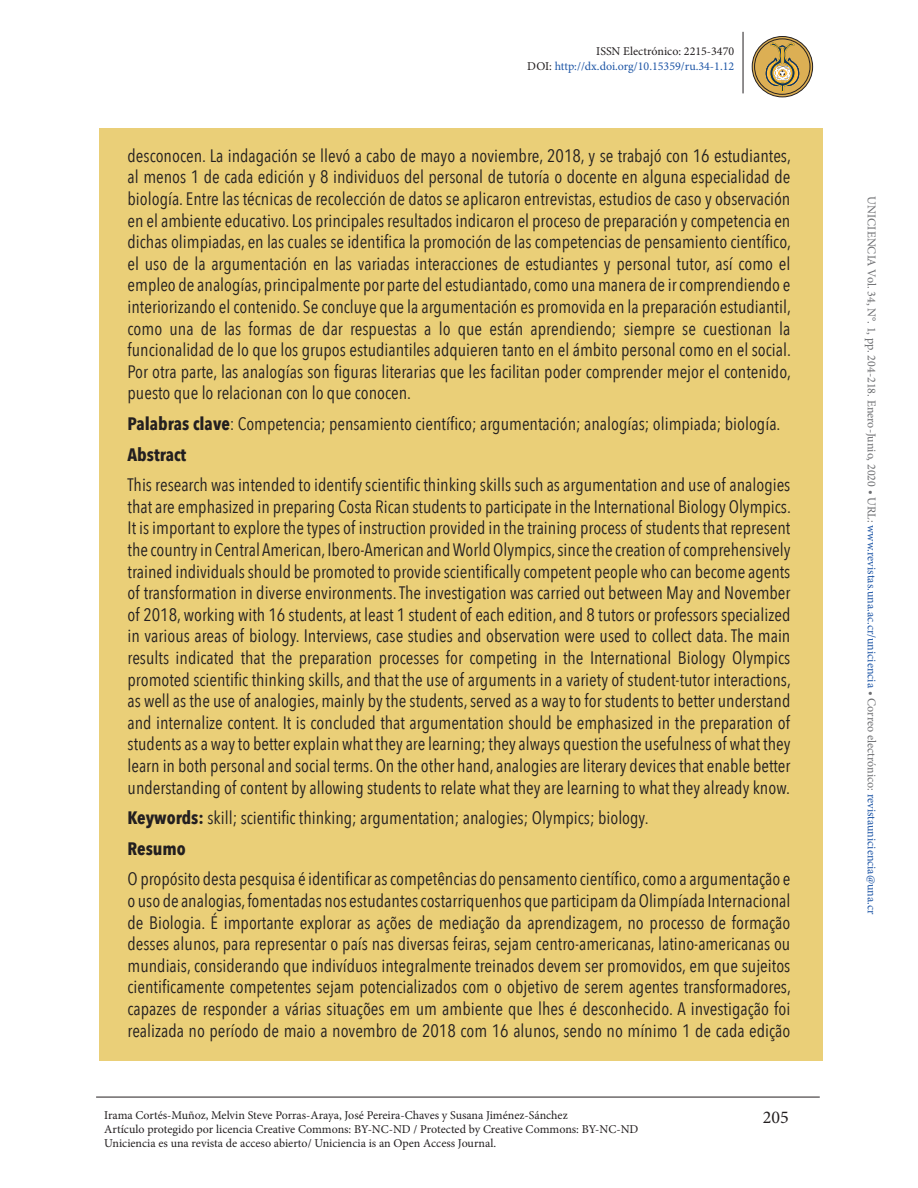
<style>
.page{position:relative;width:918px;height:1188px;background:#fff}
.page>*{position:absolute;margin:0;border:0;box-sizing:border-box;transform-origin:0 0}
.t1{font:18px/21.6px "Avenir Next Condensed";color:#231f20;text-align:justify}
.t2{font:18px "Minion Pro";color:#231f20}
.t3{font:12px/14.4px "Minion Pro";color:#231f20}
.t4{font:12px "Minion Pro";color:#6c6d70}
.t5{font:12px/14.4px "Minion Pro";color:#1e56a6;text-align:right}
.s1{color:#231f20}
.s2{font-weight:700}
.s3{color:#1e56a6}
</style>
<div class="page">
<hr style="left:743px;top:32px;width:1px;height:61px;background:#231f20">
<hr style="left:96px;top:1097px;width:724px;height:1px;background:#231f20">
<svg style="left:752px;top:37px;width:61px;height:60px"></svg>
<div style="left:754px;top:39px;width:56px;height:56px;border:1px solid #231f20;border-radius:50%"></div>
<div style="left:752px;top:36px;width:61px;height:61px;border:1px solid #231f20;border-radius:50%"></div>
<svg style="left:766px;top:42px;width:33px;height:50px;background:#b99d5a"></svg>
<div style="left:99px;top:128px;width:724px;height:932px;background:#eacf78"></div>
<p class="t5" style="left:527px;top:45px;width:208px"><span class="s1">ISSN Electrónico: 2215-3470<br>DOI:</span> http://dx.doi.org/10.15359/ru.34-1.12</p>
<p class="t1" style="left:128px;top:144px;width:665px">desconocen. La indagación se llevó a cabo de mayo a noviembre, 2018, y se trabajó con 16 estudiantes, al menos 1 de cada edición y 8 individuos del personal de tutoría o docente en alguna especialidad de biología. Entre las técnicas de recolección de datos se aplicaron entrevistas, estudios de caso y observación en el ambiente educativo. Los principales resultados indicaron el proceso de preparación y competencia en dichas olimpiadas, en las cuales se identifica la promoción de las competencias de pensamiento científico, el uso de la argumentación en las variadas interacciones de estudiantes y personal tutor, así como el empleo de analogías, principalmente por parte del estudiantado, como una manera de ir comprendiendo e interiorizando el contenido. Se concluye que la argumentación es promovida en la preparación estudiantil, como una de las formas de dar respuestas a lo que están aprendiendo; siempre se cuestionan la funcionalidad de lo que los grupos estudiantiles adquieren tanto en el ámbito personal como en el social.<br>Por otra parte, las analogías son figuras literarias que les facilitan poder comprender mejor el contenido, puesto que lo relacionan con lo que conocen.</p>
<p class="t1" style="left:128px;top:407px;width:654px;line-height:30.6px"><span class="s2">Palabras clave</span>: Competencia; pensamiento científico; argumentación; analogías; olimpiada; biología.<br><span class="s2">Abstract</span></p>
<p class="t1" style="left:128px;top:473px;width:665px">This research was intended to identify scientific thinking skills such as argumentation and use of analogies that are emphasized in preparing Costa Rican students to participate in the International Biology Olympics.<br>It is important to explore the types of instruction provided in the training process of students that represent the country in Central American, Ibero-American and World Olympics, since the creation of comprehensively trained individuals should be promoted to provide scientifically competent people who can become agents of transformation in diverse environments. The investigation was carried out between May and November of 2018, working with 16 students, at least 1 student of each edition, and 8 tutors or professors specialized in various areas of biology. Interviews, case studies and observation were used to collect data. The main results indicated that the preparation processes for competing in the International Biology Olympics promoted scientific thinking skills, and that the use of arguments in a variety of student-tutor interactions, as well as the use of analogies, mainly by the students, served as a way to for students to better understand and internalize content. It is concluded that argumentation should be emphasized in the preparation of students as a way to better explain what they are learning; they always question the usefulness of what they learn in both personal and social terms. On the other hand, analogies are literary devices that enable better understanding of content by allowing students to relate what they are learning to what they already know.</p>
<p class="t1" style="left:128px;top:802px;width:523px;line-height:30.6px"><span class="s2">Keywords:</span> skill; scientific thinking; argumentation; analogies; Olympics; biology.<br><span class="s2">Resumo</span></p>
<p class="t1" style="left:128px;top:867px;width:665px">O propósito desta pesquisa é identificar as competências do pensamento científico, como a argumentação e o uso de analogias, fomentadas nos estudantes costarriquenhos que participam da Olimpíada Internacional de Biologia. É importante explorar as ações de mediação da aprendizagem, no processo de formação desses alunos, para representar o país nas diversas feiras, sejam centro-americanas, latino-americanas ou mundiais, considerando que indivíduos integralmente treinados devem ser promovidos, em que sujeitos cientificamente competentes sejam potencializados com o objetivo de serem agentes transformadores, capazes de responder a várias situações em um ambiente que lhes é desconhecido. A investigação foi realizada no período de maio a novembro de 2018 com 16 alunos, sendo no mínimo 1 de cada edição</p>
<p class="t3" style="left:104px;top:1108px;width:536px">Irama Cortés-Muñoz, Melvin Steve Porras-Araya, José Pereira-Chaves y Susana Jiménez-Sánchez<br>Artículo protegido por licencia Creative Commons: BY-NC-ND / Protected by Creative Commons: BY-NC-ND<br>Uniciencia es una revista de acceso abierto/ Uniciencia is an Open Access Journal.</p>
<p class="t2" style="left:763px;top:1105px;width:27px">205</p>
<p class="t4" style="left:880px;top:196px;width:719px;rotate:90deg">UNICIENCIA Vol. 34, N°. 1, pp. 204-218. Enero-Junio, 2020 • URL: <span class="s3">www.revistas.una.ac.cr/uniciencia</span> • Correo electrónico: <span class="s3">revistauniciencia@una.cr</span></p>
</div>
